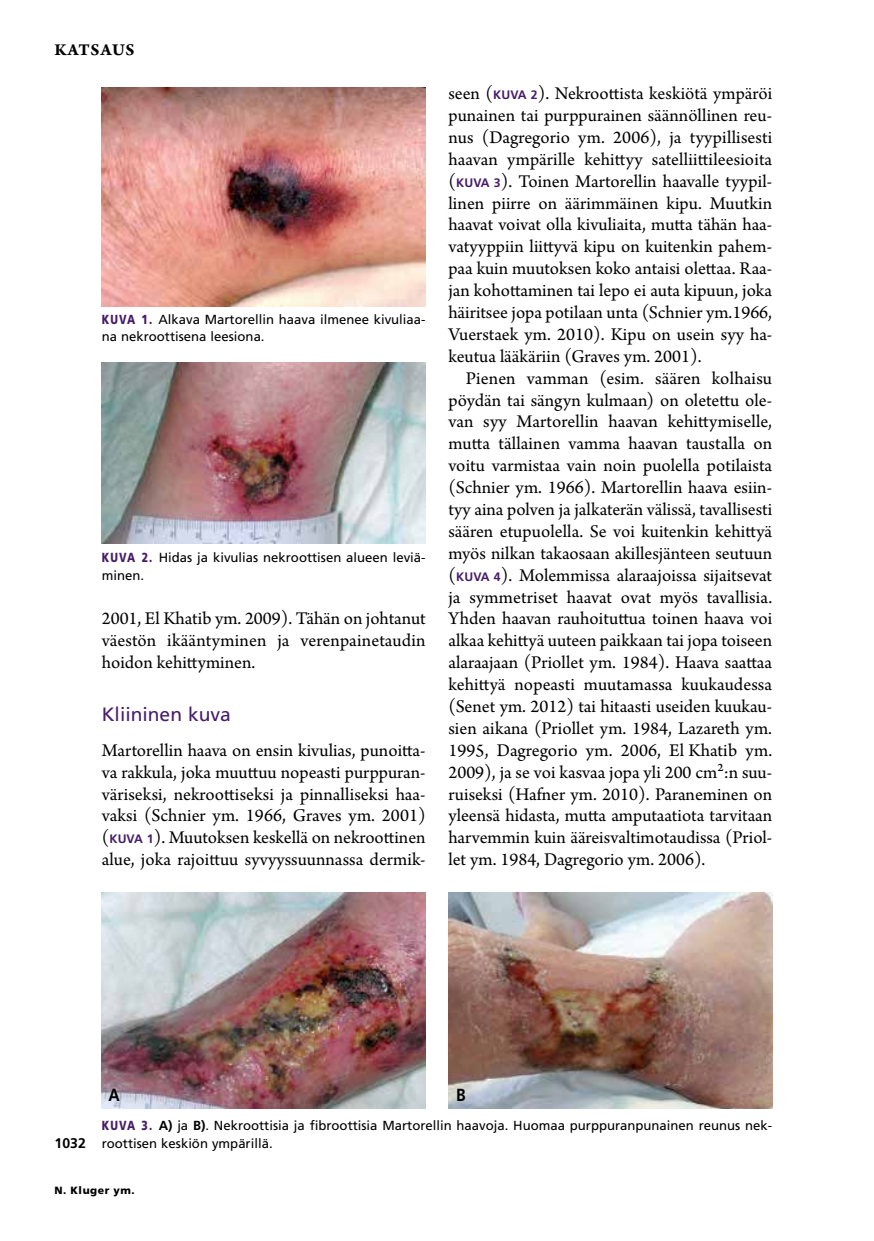
<style>
.page{position:relative;width:874px;height:1241px;background:#fff}
.page>*{position:absolute;margin:0;border:0;box-sizing:border-box;transform-origin:0 0}
.t1{font:19.25px "Frutiger LT Std";color:#471c68}
.t2{font:18.9px/21.9px "Arno Pro";color:#000;text-align:justify}
.t3{font:17.5px "Arno Pro Bold Sm Text";letter-spacing:.04em;color:#000}
.t4{font:700 17.5px "Frutiger LT Std";color:#000;scale:.9 1}
.t5{font:700 14px "Frutiger LT Std";color:#000}
.t6{font:13.12px/17.5px "Frutiger LT Std";color:#000}
.t7{font:900 10.5px "Frutiger LT Std";letter-spacing:.05em;color:#000}
.s1{font-weight:900;color:#471c68}
.s2{font-family:"Frutiger LT Std";font-weight:700;font-size:12.25px;color:#471c68}
.s3{font-weight:700}
</style>
<div class="page">
<img style="left:102px;top:88px;width:323px;height:218px">
<img style="left:102px;top:362px;width:323px;height:181px">
<img style="left:101px;top:892px;width:324px;height:216px">
<img style="left:448px;top:892px;width:323px;height:216px">
<p class="t3" style="left:55px;top:39px;width:81px">KATSAUS</p>
<p class="t6" style="left:102px;top:310px;width:325px"><span class="s1">KUVA 1.</span> Alkava Martorellin haava ilmenee kivuliaa&shy;na nekroottisena leesiona.</p>
<p class="t6" style="left:102px;top:548px;width:325px"><span class="s1">KUVA 2.</span> Hidas ja kivulias nekroottisen alueen leviä&shy;minen.</p>
<p class="t2" style="left:102px;top:608px;width:325px">2001, El Khatib ym. 2009). Tähän on johtanut väestön ikääntyminen ja verenpainetaudin hoidon kehittyminen.</p>
<p class="t1" style="left:102px;top:702px;width:130px">Kliininen kuva</p>
<p class="t2" style="left:102px;top:740px;width:325px">Martorellin haava on ensin kivulias, punoitta&shy;va rakkula, joka muuttuu nopeasti purppuran&shy;väriseksi, nekroottiseksi ja pinnalliseksi haa&shy;vaksi (Schnier ym. 1966, Graves ym. 2001) (<span class="s2">KUVA 1</span>). Muutoksen keskellä on nekroottinen alue, joka rajoittuu syvyyssuunnassa dermik-</p>
<p class="t2" style="left:448px;top:83px;width:325px">seen (<span class="s2">KUVA 2</span>). Nekroottista keskiötä ympäröi punainen tai purppurainen säännöllinen reu&shy;nus (Dagregorio ym. 2006), ja tyypillisesti haavan ympärille kehittyy satelliittileesioita (<span class="s2">KUVA 3</span>). Toinen Martorellin haavalle tyypil&shy;linen piirre on äärimmäinen kipu. Muutkin haavat voivat olla kivuliaita, mutta tähän haa&shy;vatyyppiin liittyvä kipu on kuitenkin pahem&shy;paa kuin muutoksen koko antaisi olettaa. Raa&shy;jan kohottaminen tai lepo ei auta kipuun, joka häiritsee jopa potilaan unta (Schnier ym.1966, Vuerstaek ym. 2010). Kipu on usein syy ha&shy;keutua lääkäriin (Graves ym. 2001).</p>
<p class="t2" style="left:448px;top:368px;width:325px;text-indent:17px">Pienen vamman (esim. säären kolhaisu pöydän tai sängyn kulmaan) on oletettu ole&shy;van syy Martorellin haavan kehittymiselle, mutta tällainen vamma haavan taustalla on voitu varmistaa vain noin puolella potilaista (Schnier ym. 1966). Martorellin haava esiin&shy;tyy aina polven ja jalkaterän välissä, tavallisesti säären etupuolella. Se voi kuitenkin kehittyä myös nilkan takaosaan akillesjänteen seutuun (<span class="s2">KUVA 4</span>). Molemmissa alaraajoissa sijaitsevat ja symmetriset haavat ovat myös tavallisia.<br>Yhden haavan rauhoituttua toinen haava voi alkaa kehittyä uuteen paikkaan tai jopa toiseen alaraajaan (Priollet ym. 1984). Haava saattaa kehittyä nopeasti muutamassa kuukaudessa (Senet ym. 2012) tai hitaasti useiden kuukau&shy;sien aikana (Priollet ym. 1984, Lazareth ym.<br>1995, Dagregorio ym. 2006, El Khatib ym.<br>2009), ja se voi kasvaa jopa yli 200 cm2:n suu&shy;ruiseksi (Hafner ym. 2010). Paraneminen on yleensä hidasta, mutta amputaatiota tarvitaan harvemmin kuin ääreisvaltimotaudissa (Priol&shy;let ym. 1984, Dagregorio ym. 2006).</p>
<p class="t5" style="left:55px;top:1134px;width:33px">1032</p>
<p class="t4" style="left:108px;top:1084px;width:14px">A</p>
<p class="t4" style="left:456px;top:1084px;width:12px">B</p>
<p class="t6" style="left:102px;top:1116px;width:671px"><span class="s1">KUVA 3.</span> <span class="s3">A)</span> ja <span class="s3">B)</span>. Nekroottisia ja fibroottisia Martorellin haavoja. Huomaa purppuranpunainen reunus nek&shy;roottisen keskiön ympärillä.</p>
<p class="t7" style="left:54px;top:1183px;width:82px">N. KLUGER YM.</p>
</div>
